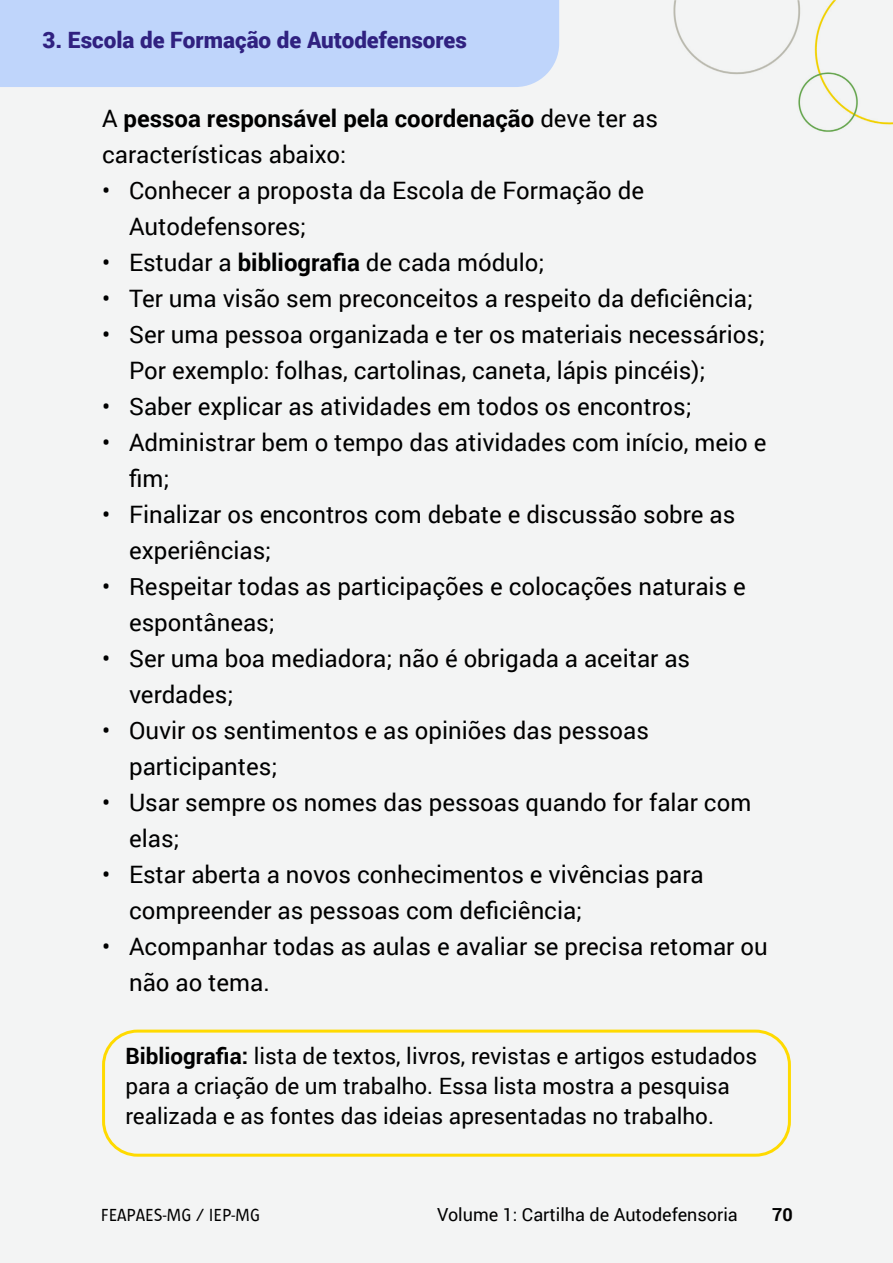
<style>
.page{position:relative;width:893px;height:1263px;background:#f3f4f4}
.page>*{position:absolute;margin:0;border:0;box-sizing:border-box;transform-origin:0 0}
.t1{font:24px/36px "Roboto";color:#000}
.Explicação{font:22.5px/30px "Roboto";color:#000}
.t2{font:900 22.5px "Roboto";color:#302180}
.t3{font:18px "Roboto";color:#000}
.t4{font:18px "Sun Sans";color:#000}
.t5{font:700 18px "Roboto";color:#000}
.s1{font-weight:700}
</style>
<div class="page">
<img style="left:673px;top:0;width:220px;height:132px">
<div style="left:102px;top:1029px;width:689px;height:128px;border:3px solid #ffda00;border-radius:34px"></div>
<div style="left:0;top:0;width:559px;height:87px;background:#bfd5fb"></div>
<p class="t2" style="left:43px;top:24px;width:426px">3. Escola de Formação de Autodefensores</p>
<p class="t1" style="left:102px;top:100px;width:557px">A <span class="s1">pessoa responsável pela coordenação</span> deve ter as características abaixo:</p>
<p class="t1" style="left:129px;top:172px;width:517px;text-indent:-27px">• Conhecer a proposta da Escola de Formação de<br>Autodefensores;</p>
<p class="t1" style="left:102px;top:244px;width:444px">• Estudar a <span class="s1">bibliografia</span> de cada módulo;</p>
<p class="t1" style="left:102px;top:280px;width:653px">• Ter uma visão sem preconceitos a respeito da deficiência;</p>
<p class="t1" style="left:129px;top:316px;width:638px;text-indent:-27px">• Ser uma pessoa organizada e ter os materiais necessários;<br>Por exemplo: folhas, cartolinas, caneta, lápis pincéis);</p>
<p class="t1" style="left:102px;top:388px;width:591px">• Saber explicar as atividades em todos os encontros;</p>
<p class="t1" style="left:129px;top:424px;width:639px;text-indent:-27px">• Administrar bem o tempo das atividades com início, meio e fim;</p>
<p class="t1" style="left:129px;top:496px;width:608px;text-indent:-27px">• Finalizar os encontros com debate e discussão sobre as experiências;</p>
<p class="t1" style="left:129px;top:568px;width:618px;text-indent:-27px">• Respeitar todas as participações e colocações naturais e espontâneas;</p>
<p class="t1" style="left:129px;top:640px;width:563px;text-indent:-27px">• Ser uma boa mediadora; não é obrigada a aceitar as verdades;</p>
<p class="t1" style="left:129px;top:712px;width:521px;text-indent:-27px">• Ouvir os sentimentos e as opiniões das pessoas participantes;</p>
<p class="t1" style="left:129px;top:784px;width:624px;text-indent:-27px">• Usar sempre os nomes das pessoas quando for falar com elas;</p>
<p class="t1" style="left:129px;top:856px;width:576px;text-indent:-27px">• Estar aberta a novos conhecimentos e vivências para compreender as pessoas com deficiência;</p>
<p class="t1" style="left:129px;top:928px;width:640px;text-indent:-27px">• Acompanhar todas as aulas e avaliar se precisa retomar ou não ao tema.</p>
<p class="Explicação" style="left:125px;top:1040px;width:633px"><span class="s1">Bibliografia:</span> lista de textos, livros, revistas e artigos estudados para a criação de um trabalho. Essa lista mostra a pesquisa realizada e as fontes das ideias apresentadas no trabalho.</p>
<p class="t4" style="left:101px;top:1206px;width:161px">FEAPAES-MG / IEP-MG</p>
<p class="t3" style="left:437px;top:1202px;width:302px">Volume 1: Cartilha de Autodefensoria</p>
<p class="t5" style="left:772px;top:1202px;width:22px">70</p>
</div>
